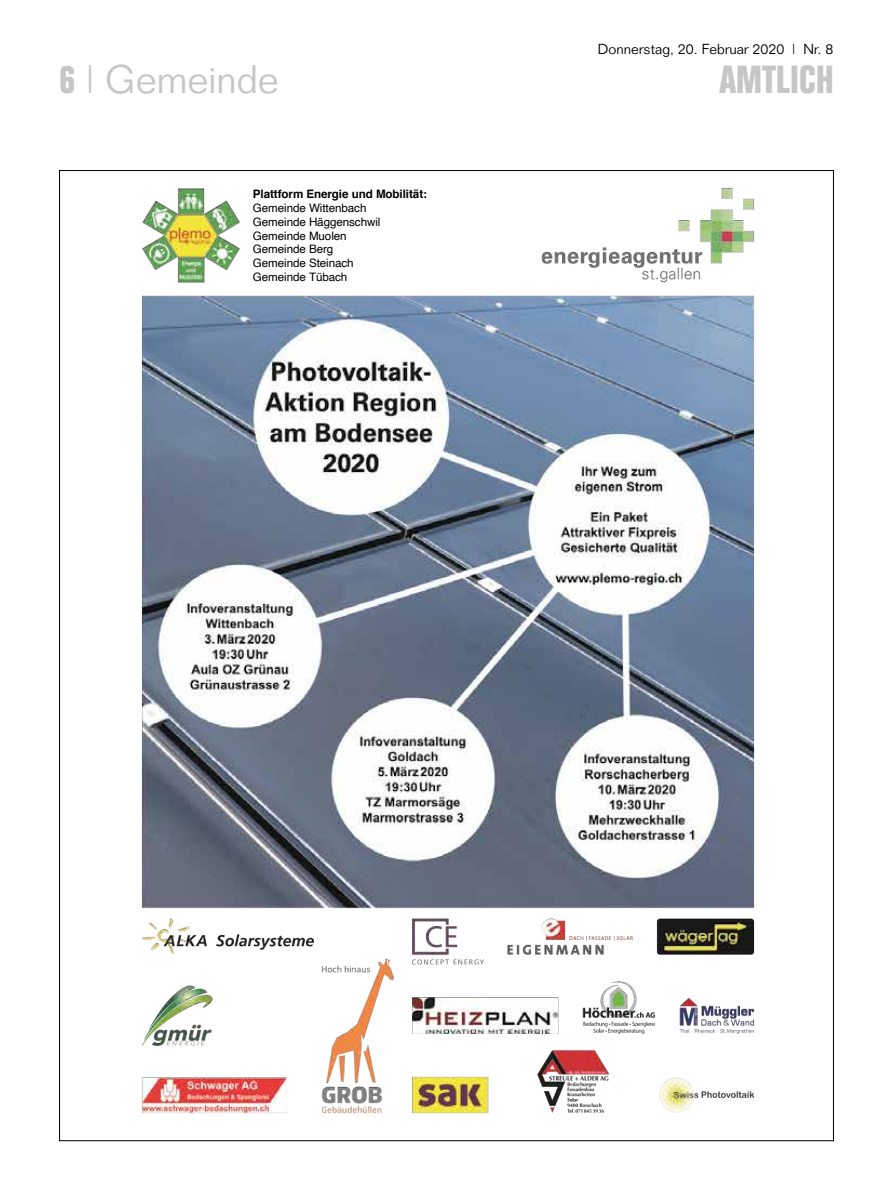
<style>
.page{position:relative;width:893px;height:1191px;background:#fff}
.page>*{position:absolute;margin:0;border:0;box-sizing:border-box;transform-origin:0 0}
.t1{font:300 39px "Folio";color:#c6c6c6}
.t2{font:700 39px "Folio Condensed BQ";letter-spacing:.015em;color:#c6c6c6}
.t3{font:300 14.25px "Folio";color:#000}
.t4{font:11.7px/13.8px "Helvetica";letter-spacing:-.005em;color:#000}
.t5{font:700 11.7px "Helvetica";letter-spacing:-.005em;color:#000}
.s1{font-family:"Folio Condensed BQ";font-weight:700}
</style>
<div class="page">
<img style="left:141px;top:187px;width:614px;height:927px">
<div style="left:243px;top:182px;width:265px;height:110px;background:#fff"></div>
<p class="t3" style="left:598px;top:40px;width:237px">Donnerstag, 20. Februar 2020 | Nr. 8</p>
<h1 class="t1" style="left:60px;top:56px;width:221px"><span class="s1">6</span> | Gemeinde</h1>
<h1 class="t2" style="left:719px;top:58px;width:116px">AMTLICH</h1>
<p class="t5" style="left:253px;top:185px;width:176px">Plattform Energie und Mobilität:</p>
<p class="t4" style="left:253px;top:201px;width:129px">Gemeinde Wittenbach<br>Gemeinde Häggenschwil<br>Gemeinde Muolen<br>Gemeinde Berg<br>Gemeinde Steinach<br>Gemeinde Tübach</p>
</div>
